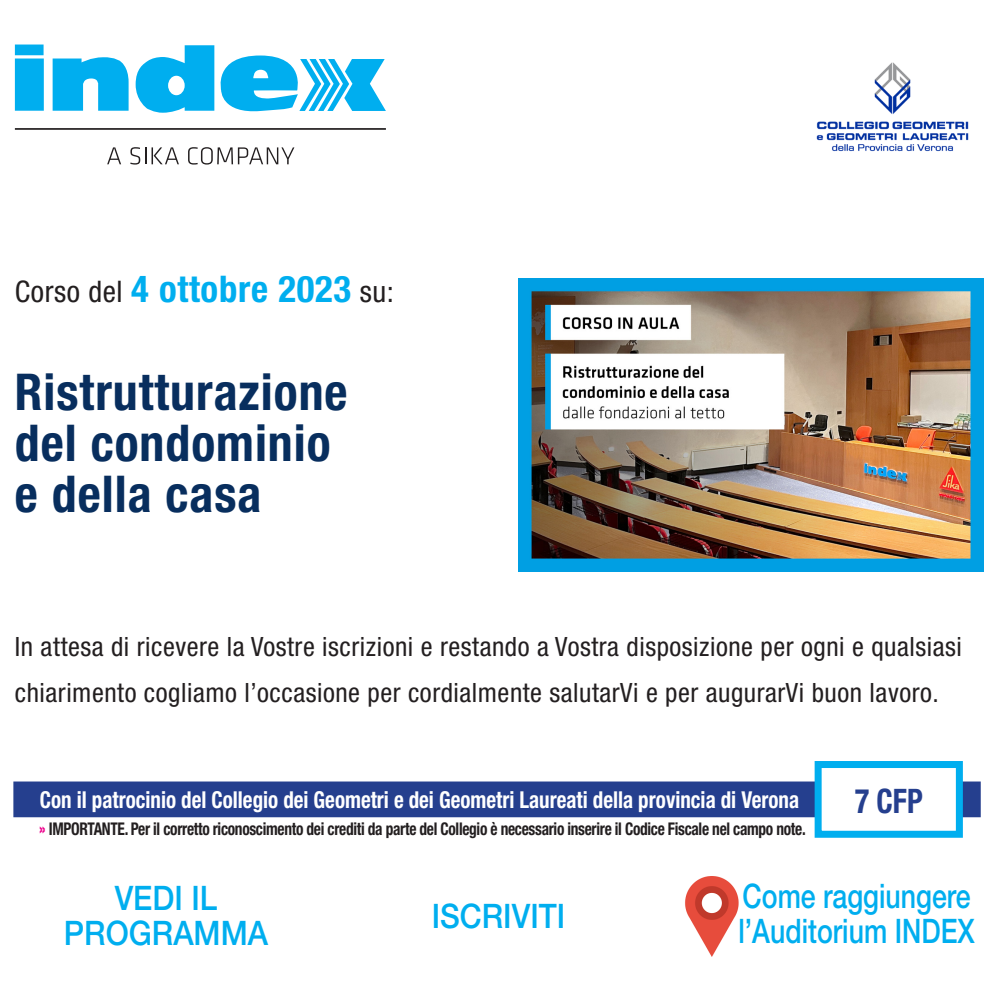
<style>
.page{position:relative;width:998px;height:998px;background:#fff}
.page>*{position:absolute;margin:0;border:0;box-sizing:border-box;transform-origin:0 0}
.t1{font:700 condensed 50.75px/50.8px "Helvetica Neue";letter-spacing:.02em;color:#082e5e}
.t2{font:700 condensed 36.75px "Helvetica Neue";letter-spacing:.02em;color:#00aeef}
.t3{font:500 33.77px "Helvetica Neue";color:#00aeef;scale:.79 1}
.t4{font:500 33.77px/35.7px "Helvetica Neue";color:#00aeef;text-align:center;scale:.9 1}
.t5{font:700 condensed 33.77px "Helvetica Neue";color:#253f8e;scale:.9 1}
.t6{font:condensed 26.6px/45.5px "Helvetica Neue";letter-spacing:.02em;color:#231f20}
.t7{font:700 condensed 23.28px "Helvetica Neue";color:#fff;scale:.9 1}
.t8{font:700 condensed 17.5px "Helvetica Neue";letter-spacing:-.02em;color:#231f20;scale:.88 1}
.s1{font-weight:400;font-size:29.75px;color:#231f20}
.s2{color:#ed028c}
</style>
<div class="page">
<svg style="left:15px;top:44px;width:371px;height:69px"></svg>
<svg style="left:107px;top:147px;width:14px;height:17px"></svg>
<svg style="left:130px;top:147px;width:49px;height:17px"></svg>
<svg style="left:188px;top:147px;width:106px;height:17px"></svg>
<hr style="left:15px;top:128px;width:371px;height:2px;background:#231f20">
<img style="left:816px;top:62px;width:153px;height:90px">
<img style="left:518px;top:278px;width:465px;height:293px">
<img style="left:685px;top:876px;width:54px;height:79px">
<div style="left:14px;top:782px;width:965px;height:34px;background:#253f8e"></div>
<div style="left:13px;top:781px;width:967px;height:36px;border:2px solid #253f8e"></div>
<div style="left:817px;top:764px;width:142px;height:70px;background:#fff"></div>
<div style="left:814px;top:760px;width:148px;height:77px;border:7px solid #00aeef"></div>
<p class="t2" style="left:15px;top:267px;width:380px"><span class="s1">Corso del</span> 4 ottobre 2023 <span class="s1">su:</span></p>
<p class="t1" style="left:15px;top:366px;width:334px">Ristrutturazione del condominio e della casa</p>
<p class="t6" style="left:15px;top:623px;width:948px">In attesa di ricevere la Vostre iscrizioni e restando a Vostra disposizione per ogni e qualsiasi chiarimento cogliamo l’occasione per cordialmente salutarVi e per augurarVi buon lavoro.</p>
<p class="t7" style="left:40px;top:785px;width:844px">Con il patrocinio del Collegio dei Geometri e dei Geometri Laureati della provincia di Verona</p>
<p class="t8" style="left:39px;top:818px;width:872px"><span class="s2">»</span> IMPORTANTE. Per il corretto riconoscimento dei crediti da parte del Collegio è necessario inserire il Codice Fiscale nel campo note.</p>
<p class="t5" style="left:854px;top:779px;width:77px">7 CFP</p>
<p class="t4" style="left:64px;top:879px;width:228px">VEDI IL<br>PROGRAMMA</p>
<p class="t3" style="left:742px;top:875px;width:290px">Come raggiungere</p>
<p class="t4" style="left:431px;top:897px;width:150px">ISCRIVITI</p>
<p class="t3" style="left:738px;top:910px;width:301px">l’Auditorium INDEX</p>
</div>
